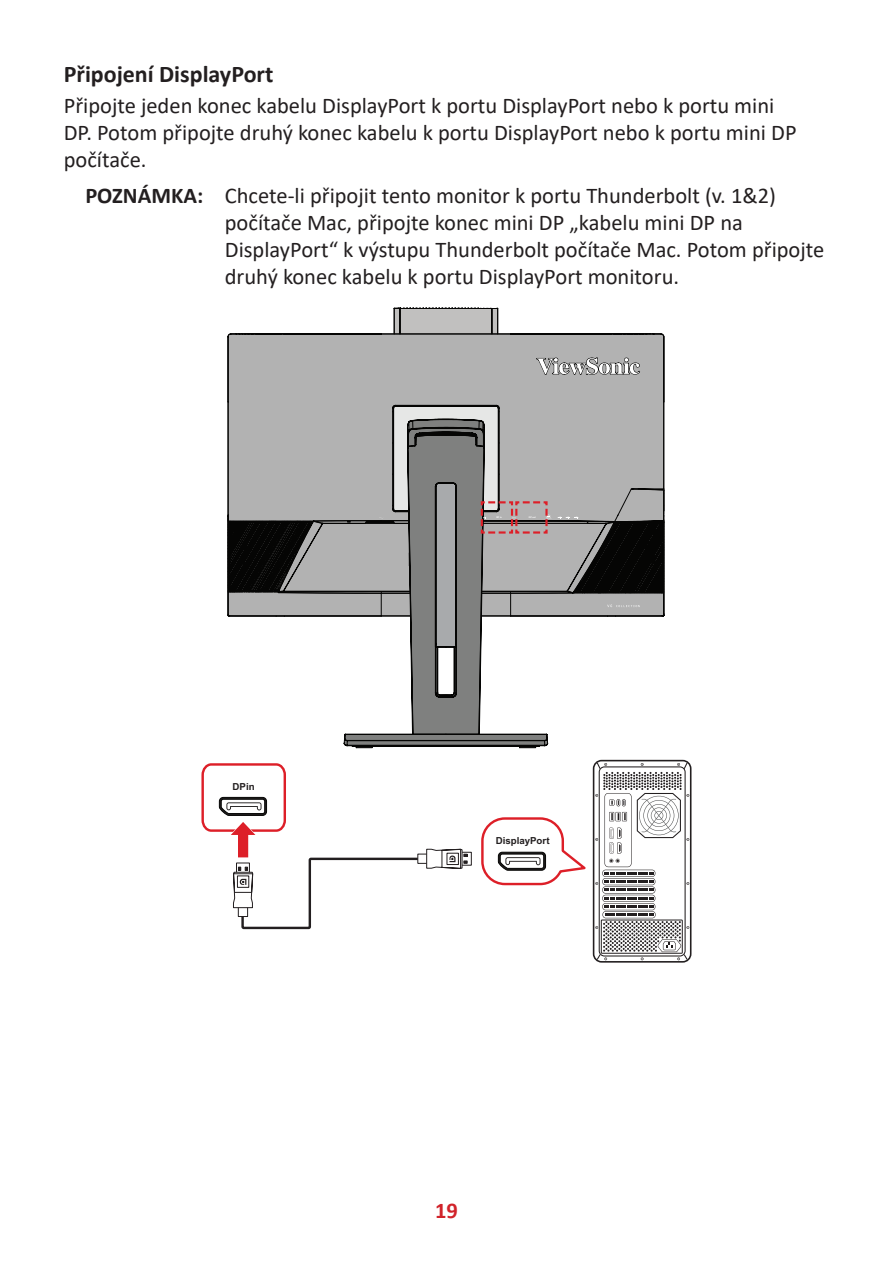
<style>
.page{position:relative;width:893px;height:1263px;background:#fff}
.page>*{position:absolute;margin:0;border:0;box-sizing:border-box;transform-origin:0 0}
.t1{font:700 24px "Calibri";color:#231f20}
.t2{font:22.5px/27px "Calibri";color:#231f20}
.t3{font:700 22.5px "Calibri";color:#d1232a}
.t4{font:700 9.75px "Arial";color:#231f20}
.t5{font:700 2.25px "Arial";color:#fff}
.s1{font-weight:700}
</style>
<div class="page">
<svg style="left:467px;top:852px;width:5px;height:13px"></svg>
<svg style="left:201px;top:763px;width:266px;height:167px"></svg>
<svg style="left:481px;top:760px;width:210px;height:203px"></svg>
<svg style="left:344px;top:734px;width:204px;height:14px;background:#5d5e5d"></svg>
<svg style="left:344px;top:695px;width:203px;height:39px"></svg>
<svg style="left:227px;top:308px;width:438px;height:387px"></svg>
<p class="t1" style="left:64px;top:57px;width:211px">Připojení DisplayPort</p>
<p class="t2" style="left:64px;top:91px;width:734px">Připojte jeden konec kabelu DisplayPort k portu DisplayPort nebo k portu mini<br>DP. Potom připojte druhý konec kabelu k portu DisplayPort nebo k portu mini DP počítače.</p>
<p class="t2" style="left:225px;top:181px;width:601px;text-indent:-139px"><span class="s1">POZNÁMKA:</span> Chcete-li připojit tento monitor k portu Thunderbolt (v. 1&amp;2) počítače Mac, připojte konec mini DP „kabelu mini DP na DisplayPort“ k výstupu Thunderbolt počítače Mac. Potom připojte druhý konec kabelu k portu DisplayPort monitoru.</p>
<p class="t4" style="left:233px;top:780px;width:24px">DPin</p>
<p class="t5" style="left:496px;top:516px;width:7px">DP in</p>
<p class="t5" style="left:529px;top:516px;width:9px">DP out</p>
<p class="t4" style="left:496px;top:834px;width:55px">DisplayPort</p>
<p class="t3" style="left:435px;top:1194px;width:24px">19</p>
</div>
